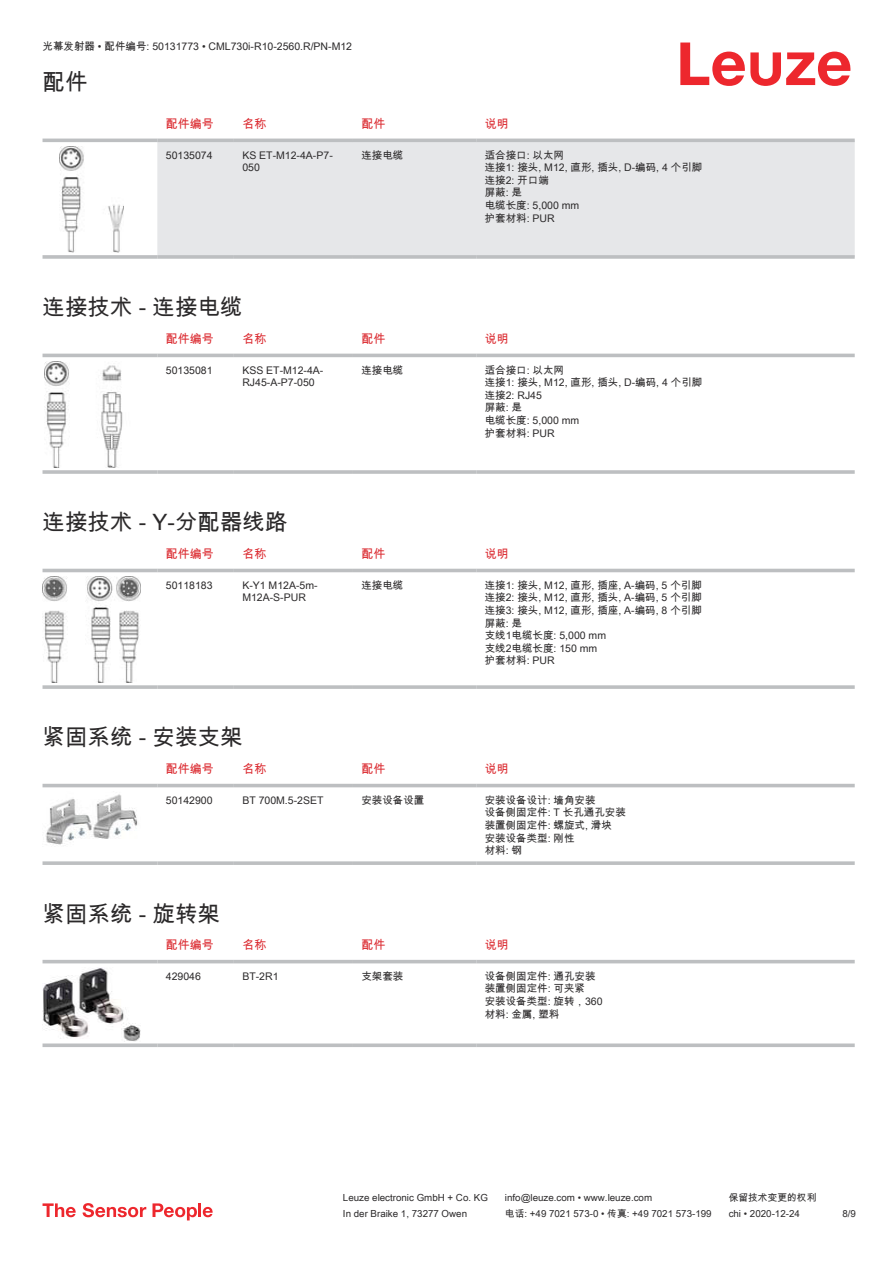
<style>
.page{position:relative;width:893px;height:1263px;background:#fff}
.page>*{position:absolute;margin:0;border:0;box-sizing:border-box;transform-origin:0 0}
.t1{font:22.5px "Arial Unicode MS";color:#2b292a}
.t2{font:12px "Arial Unicode MS";color:#db2a30}
.t3{font:10.5px/12.6px "Arial Unicode MS";color:#2b292a}
.t4{font:9.75px "Arial Unicode MS";color:#2b292a}
</style>
<div class="page">
<svg style="left:680px;top:43px;width:170px;height:43px"></svg>
<svg style="left:43px;top:138px;width:812px;height:1px"></svg>
<div style="left:157px;top:142px;width:698px;height:113px;background:#e6e7e9"></div>
<hr style="left:43px;top:139px;width:114px;height:3px;background:#bdbfc1">
<hr style="left:157px;top:139px;width:77px;height:3px;background:#bdbfc1">
<hr style="left:234px;top:139px;width:119px;height:3px;background:#bdbfc1">
<hr style="left:353px;top:139px;width:123px;height:3px;background:#bdbfc1">
<hr style="left:476px;top:139px;width:379px;height:3px;background:#bdbfc1">
<svg style="left:43px;top:255px;width:114px;height:4px"></svg>
<hr style="left:157px;top:255px;width:77px;height:4px;background:#bdbfc1">
<svg style="left:234px;top:255px;width:119px;height:4px"></svg>
<svg style="left:353px;top:255px;width:123px;height:4px"></svg>
<hr style="left:476px;top:255px;width:379px;height:4px;background:#bdbfc1">
<img style="left:59px;top:146px;width:65px;height:107px">
<svg style="left:43px;top:353px;width:812px;height:26px"></svg>
<hr style="left:43px;top:354px;width:114px;height:3px;background:#bdbfc1">
<hr style="left:157px;top:354px;width:77px;height:3px;background:#bdbfc1">
<hr style="left:234px;top:354px;width:119px;height:3px;background:#bdbfc1">
<hr style="left:353px;top:354px;width:123px;height:3px;background:#bdbfc1">
<hr style="left:476px;top:354px;width:379px;height:3px;background:#bdbfc1">
<hr style="left:43px;top:470px;width:114px;height:4px;background:#bdbfc1">
<hr style="left:157px;top:470px;width:77px;height:4px;background:#c9cbcc">
<hr style="left:234px;top:470px;width:119px;height:4px;background:#c4c6c7">
<hr style="left:353px;top:470px;width:123px;height:4px;background:#bdbfc1">
<hr style="left:476px;top:470px;width:379px;height:4px;background:#c9cbcc">
<img style="left:45px;top:361px;width:93px;height:107px">
<svg style="left:43px;top:568px;width:812px;height:26px"></svg>
<hr style="left:43px;top:569px;width:114px;height:3px;background:#bdbfc1">
<hr style="left:157px;top:569px;width:77px;height:3px;background:#bdbfc1">
<hr style="left:234px;top:569px;width:119px;height:3px;background:#bdbfc1">
<hr style="left:353px;top:569px;width:123px;height:3px;background:#bdbfc1">
<hr style="left:476px;top:569px;width:379px;height:3px;background:#bdbfc1">
<svg style="left:43px;top:685px;width:114px;height:4px"></svg>
<svg style="left:157px;top:685px;width:77px;height:4px"></svg>
<svg style="left:234px;top:685px;width:119px;height:4px"></svg>
<svg style="left:353px;top:685px;width:123px;height:4px"></svg>
<svg style="left:476px;top:685px;width:379px;height:4px;background:#c3c5c7"></svg>
<img style="left:43px;top:576px;width:97px;height:107px">
<svg style="left:43px;top:783px;width:812px;height:5px;fill:#eeefef"></svg>
<hr style="left:43px;top:784px;width:114px;height:3px;background:#bdbfc1">
<hr style="left:157px;top:784px;width:77px;height:3px;background:#bdbfc1">
<hr style="left:234px;top:784px;width:119px;height:3px;background:#bdbfc1">
<hr style="left:353px;top:784px;width:123px;height:3px;background:#bdbfc1">
<hr style="left:476px;top:784px;width:379px;height:3px;background:#bdbfc1">
<svg style="left:43px;top:861px;width:114px;height:4px"></svg>
<svg style="left:157px;top:861px;width:77px;height:4px"></svg>
<svg style="left:234px;top:861px;width:119px;height:4px"></svg>
<svg style="left:353px;top:861px;width:123px;height:4px"></svg>
<svg style="left:476px;top:861px;width:379px;height:4px;background:#c3c5c7"></svg>
<img style="left:46px;top:794px;width:92px;height:51px">
<svg style="left:43px;top:959px;width:812px;height:83px"></svg>
<hr style="left:43px;top:960px;width:114px;height:3px;background:#bdbfc1">
<hr style="left:157px;top:960px;width:77px;height:3px;background:#bdbfc1">
<hr style="left:234px;top:960px;width:119px;height:3px;background:#bdbfc1">
<hr style="left:353px;top:960px;width:123px;height:3px;background:#bdbfc1">
<hr style="left:476px;top:960px;width:379px;height:3px;background:#bdbfc1">
<svg style="left:43px;top:1043px;width:114px;height:4px"></svg>
<svg style="left:157px;top:1043px;width:77px;height:4px"></svg>
<svg style="left:234px;top:1043px;width:119px;height:4px"></svg>
<svg style="left:353px;top:1043px;width:123px;height:4px"></svg>
<svg style="left:476px;top:1043px;width:379px;height:4px;background:#c5c7c8"></svg>
<img style="left:43px;top:968px;width:97px;height:73px">
<svg style="left:43px;top:1203px;width:33px;height:14px"></svg>
<svg style="left:83px;top:1203px;width:63px;height:14px"></svg>
<svg style="left:153px;top:1203px;width:44px;height:17px"></svg>
<hr style="left:198px;top:1203px;width:3px;height:14px;background:#ed272d">
<svg style="left:203px;top:1207px;width:10px;height:10px"></svg>
<p class="t3" style="left:43px;top:40px;width:311px">光幕发射器 • 配件编号: 50131773 • CML730i-R10-2560.R/PN-M12</p>
<h1 class="t1" style="left:43px;top:66px;width:46px">配件</h1>
<p class="t2" style="left:166px;top:115px;width:49px">配件编号</p>
<p class="t2" style="left:242px;top:115px;width:25px">名称</p>
<p class="t2" style="left:361px;top:115px;width:25px">配件</p>
<p class="t2" style="left:485px;top:115px;width:25px">说明</p>
<p class="t3" style="left:166px;top:148px;width:48px">50135074</p>
<p class="t3" style="left:242px;top:148px;width:92px">KS ET-M12-4A-P7-<br>050</p>
<p class="t3" style="left:361px;top:148px;width:43px">连接电缆</p>
<p class="t3" style="left:485px;top:148px;width:219px">适合接口: 以太网<br>连接1: 接头, M12, 直形, 插头, D-编码, 4 个引脚连接2: 开口端<br>屏蔽: 是<br>电缆长度: 5,000 mm<br>护套材料: PUR</p>
<h1 class="t1" style="left:43px;top:291px;width:202px">连接技术 - 连接电缆</h1>
<p class="t2" style="left:166px;top:330px;width:49px">配件编号</p>
<p class="t2" style="left:242px;top:330px;width:25px">名称</p>
<p class="t2" style="left:361px;top:330px;width:25px">配件</p>
<p class="t2" style="left:485px;top:330px;width:25px">说明</p>
<p class="t3" style="left:166px;top:363px;width:48px">50135081</p>
<p class="t3" style="left:242px;top:363px;width:83px">KSS ET-M12-4A-<br>RJ45-A-P7-050</p>
<p class="t3" style="left:361px;top:363px;width:43px">连接电缆</p>
<p class="t3" style="left:485px;top:363px;width:219px">适合接口: 以太网<br>连接1: 接头, M12, 直形, 插头, D-编码, 4 个引脚连接2: RJ45<br>屏蔽: 是<br>电缆长度: 5,000 mm<br>护套材料: PUR</p>
<h1 class="t1" style="left:43px;top:506px;width:247px">连接技术 - Y-分配器线路</h1>
<p class="t2" style="left:166px;top:545px;width:49px">配件编号</p>
<p class="t2" style="left:242px;top:545px;width:25px">名称</p>
<p class="t2" style="left:361px;top:545px;width:25px">配件</p>
<p class="t2" style="left:485px;top:545px;width:25px">说明</p>
<p class="t3" style="left:166px;top:578px;width:48px">50118183</p>
<p class="t3" style="left:242px;top:578px;width:77px">K-Y1 M12A-5m-<br>M12A-S-PUR</p>
<p class="t3" style="left:361px;top:578px;width:43px">连接电缆</p>
<p class="t3" style="left:485px;top:578px;width:219px">连接1: 接头, M12, 直形, 插座, A-编码, 5 个引脚连接2: 接头, M12, 直形, 插头, A-编码, 5 个引脚连接3: 接头, M12, 直形, 插座, A-编码, 8 个引脚屏蔽: 是<br>支线1电缆长度: 5,000 mm<br>支线2电缆长度: 150 mm<br>护套材料: PUR</p>
<h1 class="t1" style="left:43px;top:721px;width:202px">紧固系统 - 安装支架</h1>
<p class="t2" style="left:166px;top:760px;width:49px">配件编号</p>
<p class="t2" style="left:242px;top:760px;width:25px">名称</p>
<p class="t2" style="left:361px;top:760px;width:25px">配件</p>
<p class="t2" style="left:485px;top:760px;width:25px">说明</p>
<p class="t3" style="left:166px;top:793px;width:48px">50142900</p>
<p class="t3" style="left:242px;top:793px;width:83px">BT 700M.5-2SET</p>
<p class="t3" style="left:361px;top:793px;width:64px">安装设备设置</p>
<p class="t3" style="left:485px;top:793px;width:143px">安装设备设计: 墙角安装<br>设备侧固定件: T 长孔通孔安装装置侧固定件: 螺旋式, 滑块<br>安装设备类型: 刚性<br>材料: 钢</p>
<h1 class="t1" style="left:43px;top:897px;width:179px">紧固系统 - 旋转架</h1>
<p class="t2" style="left:166px;top:936px;width:49px">配件编号</p>
<p class="t2" style="left:242px;top:936px;width:25px">名称</p>
<p class="t2" style="left:361px;top:936px;width:25px">配件</p>
<p class="t2" style="left:485px;top:936px;width:25px">说明</p>
<p class="t3" style="left:166px;top:970px;width:37px">429046</p>
<p class="t3" style="left:242px;top:970px;width:38px">BT-2R1</p>
<p class="t3" style="left:361px;top:970px;width:43px">支架套装</p>
<p class="t3" style="left:485px;top:970px;width:119px">设备侧固定件: 通孔安装装置侧固定件: 可夹紧<br>安装设备类型: 旋转，360材料: 金属, 塑料</p>
<p class="t4" style="left:343px;top:1191px;width:146px">Leuze electronic GmbH + Co. KG</p>
<p class="t4" style="left:505px;top:1191px;width:149px">info@leuze.com • www.leuze.com</p>
<p class="t4" style="left:729px;top:1191px;width:89px">保留技术变更的权利</p>
<p class="t4" style="left:343px;top:1206px;width:126px">In der Braike 1, 73277 Owen</p>
<p class="t4" style="left:505px;top:1206px;width:208px">电话: +49 7021 573-0 • 传真: +49 7021 573-199</p>
<p class="t4" style="left:729px;top:1206px;width:73px">chi • 2020-12-24</p>
<p class="t4" style="left:842px;top:1206px;width:15px">8 /9</p>
</div>
